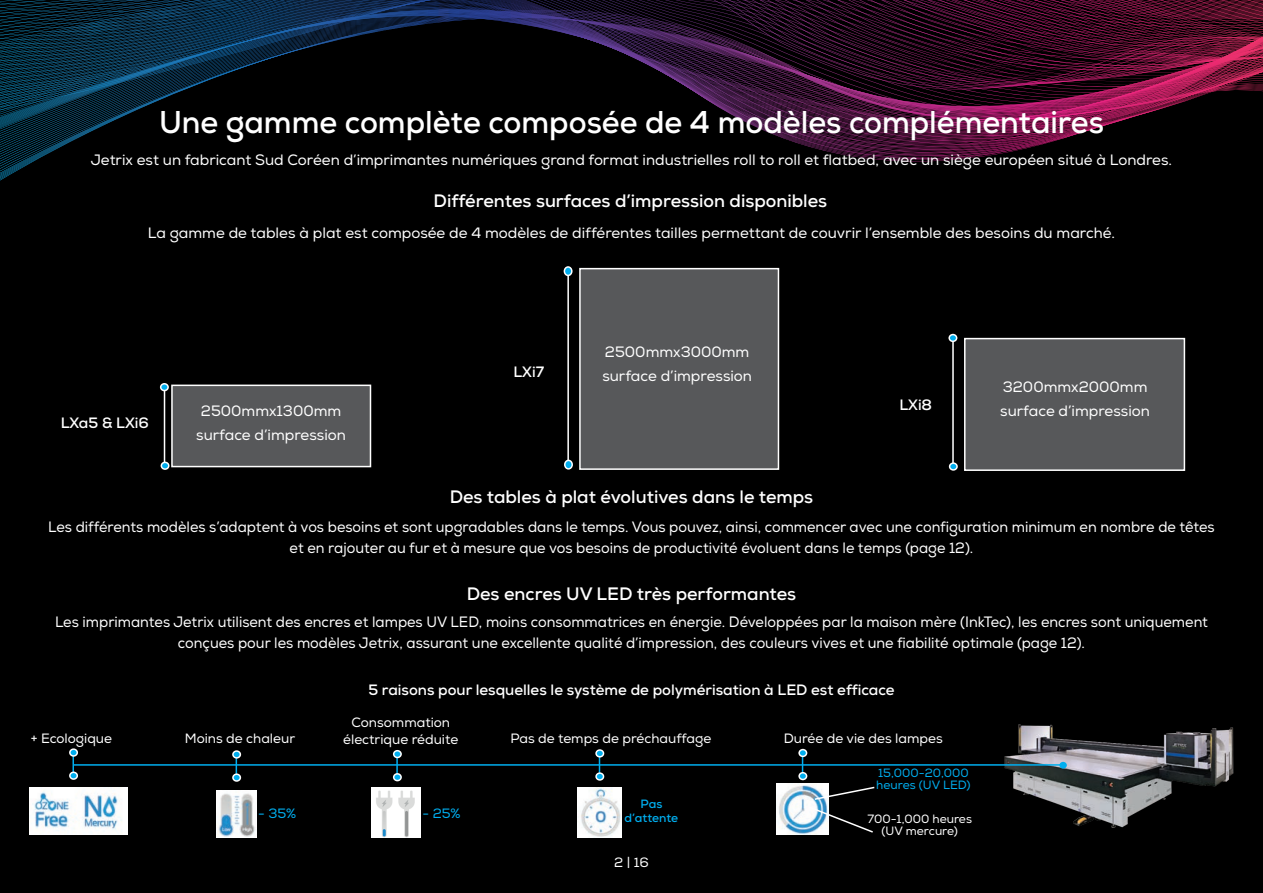
<style>
.page{position:relative;width:1263px;height:893px;background:#000}
.page>*{position:absolute;margin:0;border:0;box-sizing:border-box;transform-origin:0 0}
.t1{font:700 31.5px "Nexa";color:#fff}
.t2{font:700 18px "Nexa";color:#fff}
.t3{font:15px/21px "Nexa";color:#fff;text-align:center;scale:.96 1}
.t4{font:15px/24px "Nexa";color:#fff}
.t5{font:700 15px "Nexa";color:#fff}
.t6{font:13.5px "Nexa";color:#fff}
.t7{font:13.5px "Nexa";color:#00aeef}
.t8{font:12px/12px "Nexa";color:#00aeef}
.t9{font:12px/12px "Nexa";color:#fff;text-align:center}
.t10{font:700 12px/14.4px "Nexa";color:#00aeef;text-align:center}
</style>
<div class="page">
<svg style="left:0;top:139px;width:1061px;height:22px"></svg>
<svg style="left:0;top:110px;width:137px;height:20px"></svg>
<svg style="left:744px;top:121px;width:376px;height:18px;background:#4e1137"></svg>
<svg style="left:729px;top:113px;width:417px;height:4px;background:#6b164a"></svg>
<svg style="left:723px;top:110px;width:434px;height:3px"></svg>
<svg style="left:0;top:0;width:1263px;height:110px"></svg>
<img style="left:1004px;top:724px;width:230px;height:104px">
<svg style="left:236px;top:759px;width:1px;height:14px"></svg>
<div style="left:233px;top:751px;width:7px;height:7px;background:#00aeef;border-radius:50%"></div>
<div style="left:232px;top:750px;width:9px;height:9px;border:2px solid #fff;border-radius:50%"></div>
<div style="left:233px;top:774px;width:7px;height:7px;background:#00aeef;border-radius:50%"></div>
<div style="left:232px;top:773px;width:9px;height:9px;border:2px solid #fff;border-radius:50%"></div>
<img style="left:216px;top:790px;width:40px;height:47px">
<img style="left:372px;top:788px;width:48px;height:50px">
<img style="left:577px;top:788px;width:45px;height:50px">
<img style="left:30px;top:788px;width:97px;height:46px">
<img style="left:777px;top:783px;width:51px;height:52px">
<svg style="left:807px;top:786px;width:68px;height:48px"></svg>
<hr style="left:73px;top:764px;width:990px;height:2px;background:#00aeef">
<div style="left:1059px;top:762px;width:8px;height:7px;background:#00aeef;border-radius:50%"></div>
<svg style="left:599px;top:757px;width:1px;height:15px"></svg>
<div style="left:596px;top:750px;width:7px;height:7px;background:#00aeef;border-radius:50%"></div>
<div style="left:595px;top:749px;width:9px;height:8px;border:2px solid #fff;border-radius:50%"></div>
<div style="left:596px;top:773px;width:7px;height:7px;background:#00aeef;border-radius:50%"></div>
<div style="left:595px;top:772px;width:9px;height:9px;border:2px solid #fff;border-radius:50%"></div>
<svg style="left:802px;top:757px;width:1px;height:15px"></svg>
<div style="left:799px;top:750px;width:7px;height:6px;background:#00aeef;border-radius:50%"></div>
<div style="left:798px;top:749px;width:9px;height:8px;border:2px solid #fff;border-radius:50%"></div>
<div style="left:799px;top:773px;width:7px;height:6px;background:#00aeef;border-radius:50%"></div>
<div style="left:798px;top:772px;width:9px;height:8px;border:2px solid #fff;border-radius:50%"></div>
<hr style="left:396px;top:754px;width:2px;height:20px;background:#00aeef">
<div style="left:394px;top:751px;width:7px;height:6px;background:#00aeef;border-radius:50%"></div>
<div style="left:393px;top:750px;width:9px;height:8px;border:2px solid #fff;border-radius:50%"></div>
<div style="left:394px;top:774px;width:7px;height:7px;background:#00aeef;border-radius:50%"></div>
<div style="left:393px;top:773px;width:9px;height:8px;border:2px solid #fff;border-radius:50%"></div>
<svg style="left:73px;top:757px;width:1px;height:14px"></svg>
<div style="left:70px;top:749px;width:7px;height:7px;background:#00aeef;border-radius:50%"></div>
<div style="left:69px;top:748px;width:9px;height:9px;border:2px solid #fff;border-radius:50%"></div>
<div style="left:70px;top:772px;width:7px;height:7px;background:#00aeef;border-radius:50%"></div>
<div style="left:69px;top:771px;width:9px;height:9px;border:2px solid #fff;border-radius:50%"></div>
<div style="left:171px;top:385px;width:200px;height:82px;background:#57585a;border:2px solid #fff"></div>
<hr style="left:164px;top:385px;width:1px;height:82px;background:#fff">
<div style="left:161px;top:462px;width:8px;height:7px;background:#00aeef;border-radius:50%"></div>
<div style="left:161px;top:462px;width:8px;height:8px;border:2px solid #fff;border-radius:50%"></div>
<div style="left:161px;top:384px;width:7px;height:7px;background:#00aeef;border-radius:50%"></div>
<div style="left:160px;top:383px;width:9px;height:8px;border:2px solid #fff;border-radius:50%"></div>
<hr style="left:567px;top:268px;width:2px;height:200px;background:#fff">
<div style="left:564px;top:267px;width:8px;height:8px;background:#00aeef;border-radius:50%"></div>
<div style="left:564px;top:266px;width:8px;height:10px;border:2px solid #fff;border-radius:50%"></div>
<div style="left:565px;top:460px;width:7px;height:9px;background:#00aeef;border-radius:50%"></div>
<div style="left:564px;top:460px;width:9px;height:10px;border:2px solid #fff;border-radius:50%"></div>
<div style="left:579px;top:268px;width:200px;height:202px;background:#57585a;border:2px solid #fff"></div>
<hr style="left:952px;top:340px;width:2px;height:129px;background:#fff">
<div style="left:949px;top:335px;width:8px;height:6px;background:#00aeef;border-radius:50%"></div>
<div style="left:948px;top:334px;width:9px;height:8px;border:2px solid #fff;border-radius:50%"></div>
<div style="left:950px;top:463px;width:7px;height:7px;background:#00aeef;border-radius:50%"></div>
<div style="left:949px;top:462px;width:9px;height:9px;border:2px solid #fff;border-radius:50%"></div>
<div style="left:964px;top:338px;width:221px;height:133px;background:#57585a;border:2px solid #fff"></div>
<h1 class="t1" style="left:159px;top:101px;width:946px">Une gamme complète composée de 4 modèles complémentaires</h1>
<p class="t4" style="left:91px;top:149px;width:1083px">Jetrix est un fabricant Sud Coréen d’imprimantes numériques grand format industrielles roll to roll et flatbed, avec un siège européen situé à Londres.</p>
<p class="t2" style="left:434px;top:189px;width:395px">Différentes surfaces d’impression disponibles</p>
<p class="t4" style="left:148px;top:221px;width:969px">La gamme de tables à plat est composée de 4 modèles de différentes tailles permettant de couvrir l’ensemble des besoins du marché.</p>
<p class="t5" style="left:61px;top:414px;width:90px">LXa5 &amp; LXi6</p>
<p class="t4" style="left:196px;top:399px;width:151px;text-align:center">2500mmx1300mm surface d’impression</p>
<p class="t5" style="left:513px;top:362px;width:32px">LXi7</p>
<p class="t4" style="left:602px;top:340px;width:151px">2500mmx3000mm surface d’impression</p>
<p class="t2" style="left:450px;top:485px;width:365px">Des tables à plat évolutives dans le temps</p>
<p class="t5" style="left:899px;top:395px;width:34px">LXi8</p>
<p class="t4" style="left:1000px;top:375px;width:151px">3200mmx2000mm surface d’impression</p>
<p class="t3" style="left:48px;top:516px;width:1217px">Les différents modèles s’adaptent à vos besoins et sont upgradables dans le temps. Vous pouvez, ainsi, commencer avec une configuration minimum en nombre de têtes et en rajouter au fur et à mesure que vos besoins de productivité évoluent dans le temps (page 12).</p>
<p class="t2" style="left:467px;top:582px;width:331px">Des encres UV LED très performantes</p>
<p class="t3" style="left:55px;top:611px;width:1202px">Les imprimantes Jetrix utilisent des encres et lampes UV LED, moins consommatrices en énergie. Développées par la maison mère (InkTec), les encres sont uniquement conçues pour les modèles Jetrix, assurant une excellente qualité d’impression, des couleurs vives et une fiabilité optimale (page 12).</p>
<p class="t5" style="left:368px;top:680px;width:528px">5 raisons pour lesquelles le système de polymérisation à LED est efficace</p>
<p class="t6" style="left:351px;top:714px;width:100px">Consommation</p>
<p class="t6" style="left:31px;top:730px;width:83px">+ Ecologique</p>
<p class="t6" style="left:343px;top:731px;width:117px">électrique réduite</p>
<p class="t6" style="left:510px;top:730px;width:202px">Pas de temps de préchauffage</p>
<p class="t6" style="left:185px;top:730px;width:112px">Moins de chaleur</p>
<p class="t7" style="left:258px;top:805px;width:40px">- 35%</p>
<p class="t7" style="left:422px;top:805px;width:40px">- 25%</p>
<p class="t10" style="left:625px;top:796px;width:55px">Pas d’attente</p>
<p class="t6" style="left:614px;top:855px;width:36px">2 | 16</p>
<p class="t6" style="left:784px;top:730px;width:161px">Durée de vie des lampes</p>
<p class="t8" style="left:876px;top:767px;width:96px">15,000-20,000 heures (UV LED)</p>
<p class="t9" style="left:867px;top:813px;width:106px">700-1,000 heures (UV mercure)</p>
</div>
